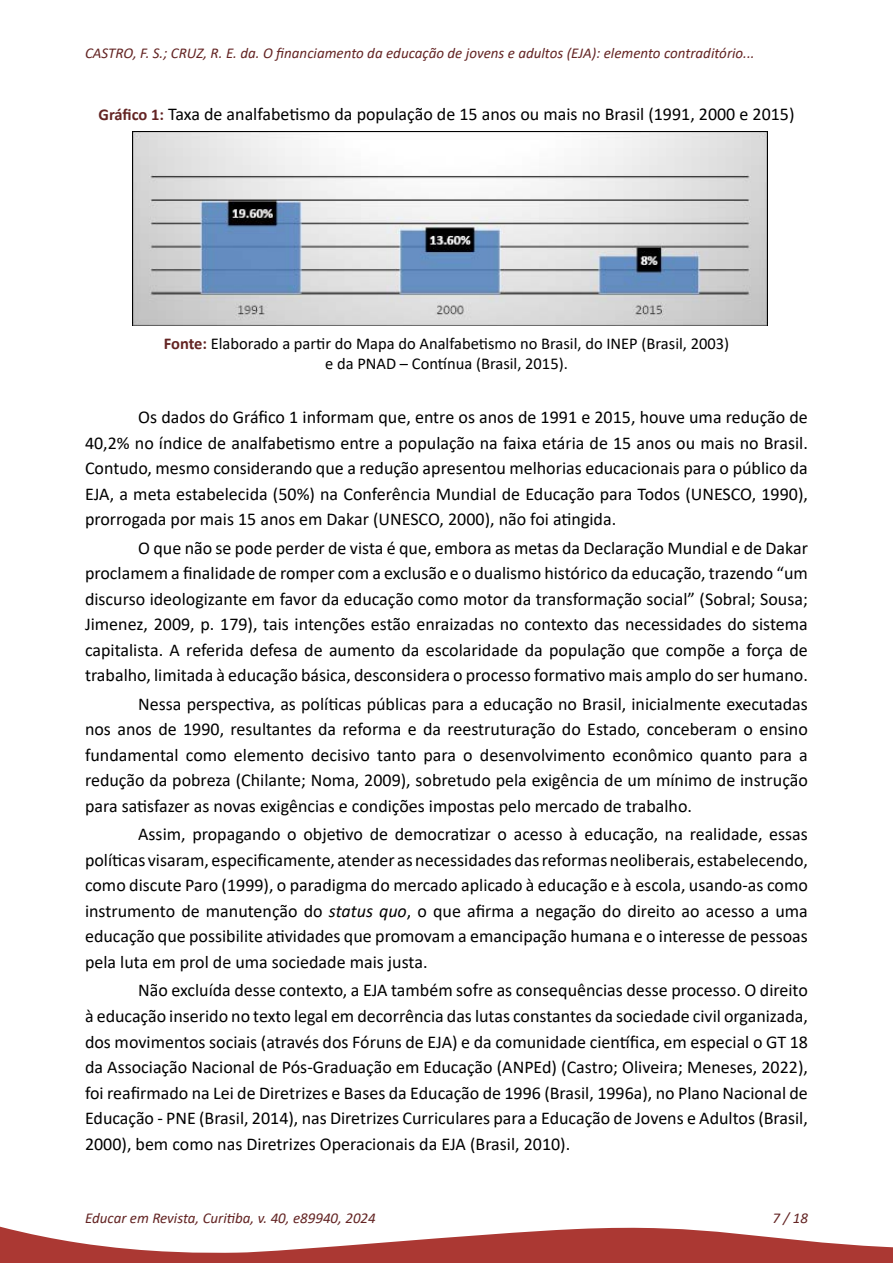
<style>
.page{position:relative;width:893px;height:1263px;background:#fff}
.page>*{position:absolute;margin:0;border:0;box-sizing:border-box;transform-origin:0 0}
._15-TEXTO{font:18px/25.5px "Calibri";color:#000;text-align:justify}
._18-TÍTULO_FIGURA{font:18px "Calibri";color:#000}
._19-FONTE_FIGURA{font:16.5px/19.8px "Calibri";color:#000;text-align:center}
.t1{font:italic 15px "Calibri";color:#632423}
.s1{font-weight:700;font-size:16.5px;color:#632423}
.s2{font-weight:700;color:#632423}
.s3{font-style:italic}
</style>
<div class="page">
<svg style="left:0;top:1226px;width:893px;height:37px"></svg>
<img style="left:132px;top:132px;width:636px;height:193px">
<p class="t1" style="left:85px;top:43px;width:671px">CASTRO, F. S.; CRUZ, R. E. da. O financiamento da educação de jovens e adultos (EJA): elemento contraditório...</p>
<p class="_18-TÍTULO_FIGURA" style="left:98px;top:101px;width:697px"><span class="s1">Gráfico 1:</span> Taxa de analfabetismo da população de 15 anos ou mais no Brasil (1991, 2000 e 2015)</p>
<p class="_19-FONTE_FIGURA" style="left:164px;top:334px;width:567px"><span class="s2">Fonte:</span> Elaborado a partir do Mapa do Analfabetismo no Brasil, do INEP (Brasil, 2003) e da PNAD – Contínua (Brasil, 2015).</p>
<p class="_15-TEXTO" style="left:85px;top:404px;width:724px;text-indent:53px">Os dados do Gráfico 1 informam que, entre os anos de 1991 e 2015, houve uma redução de 40,2% no índice de analfabetismo entre a população na faixa etária de 15 anos ou mais no Brasil.<br>Contudo, mesmo considerando que a redução apresentou melhorias educacionais para o público da EJA, a meta estabelecida (50%) na Conferência Mundial de Educação para Todos (UNESCO, 1990), prorrogada por mais 15 anos em Dakar (UNESCO, 2000), não foi atingida.</p>
<p class="_15-TEXTO" style="left:85px;top:535px;width:724px;text-indent:53px">O que não se pode perder de vista é que, embora as metas da Declaração Mundial e de Dakar proclamem a finalidade de romper com a exclusão e o dualismo histórico da educação, trazendo “um discurso ideologizante em favor da educação como motor da transformação social” (Sobral; Sousa; Jimenez, 2009, p. 179), tais intenções estão enraizadas no contexto das necessidades do sistema capitalista. A referida defesa de aumento da escolaridade da população que compõe a força de trabalho, limitada à educação básica, desconsidera o processo formativo mais amplo do ser humano.</p>
<p class="_15-TEXTO" style="left:85px;top:691px;width:724px;text-indent:53px">Nessa perspectiva, as políticas públicas para a educação no Brasil, inicialmente executadas nos anos de 1990, resultantes da reforma e da reestruturação do Estado, conceberam o ensino fundamental como elemento decisivo tanto para o desenvolvimento econômico quanto para a redução da pobreza (Chilante; Noma, 2009), sobretudo pela exigência de um mínimo de instrução para satisfazer as novas exigências e condições impostas pelo mercado de trabalho.</p>
<p class="_15-TEXTO" style="left:85px;top:821px;width:724px;text-indent:53px">Assim, propagando o objetivo de democratizar o acesso à educação, na realidade, essas políticas visaram, especificamente, atender as necessidades das reformas neoliberais, estabelecendo, como discute Paro (1999), o paradigma do mercado aplicado à educação e à escola, usando-as como instrumento de manutenção do <span class="s3">status quo</span>, o que afirma a negação do direito ao acesso a uma educação que possibilite atividades que promovam a emancipação humana e o interesse de pessoas pela luta em prol de uma sociedade mais justa.</p>
<p class="_15-TEXTO" style="left:85px;top:977px;width:724px;text-indent:53px">Não excluída desse contexto, a EJA também sofre as consequências desse processo. O direito à educação inserido no texto legal em decorrência das lutas constantes da sociedade civil organizada, dos movimentos sociais (através dos Fóruns de EJA) e da comunidade científica, em especial o GT 18 da Associação Nacional de Pós-Graduação em Educação (ANPEd) (Castro; Oliveira; Meneses, 2022), foi reafirmado na Lei de Diretrizes e Bases da Educação de 1996 (Brasil, 1996a), no Plano Nacional de Educação - PNE (Brasil, 2014), nas Diretrizes Curriculares para a Educação de Jovens e Adultos (Brasil, 2000), bem como nas Diretrizes Operacionais da EJA (Brasil, 2010).</p>
<p class="t1" style="left:85px;top:1208px;width:292px">Educar em Revista, Curitiba, v. 40, e89940, 2024</p>
<p class="t1" style="left:772px;top:1208px;width:37px">7 / 18</p>
</div>
